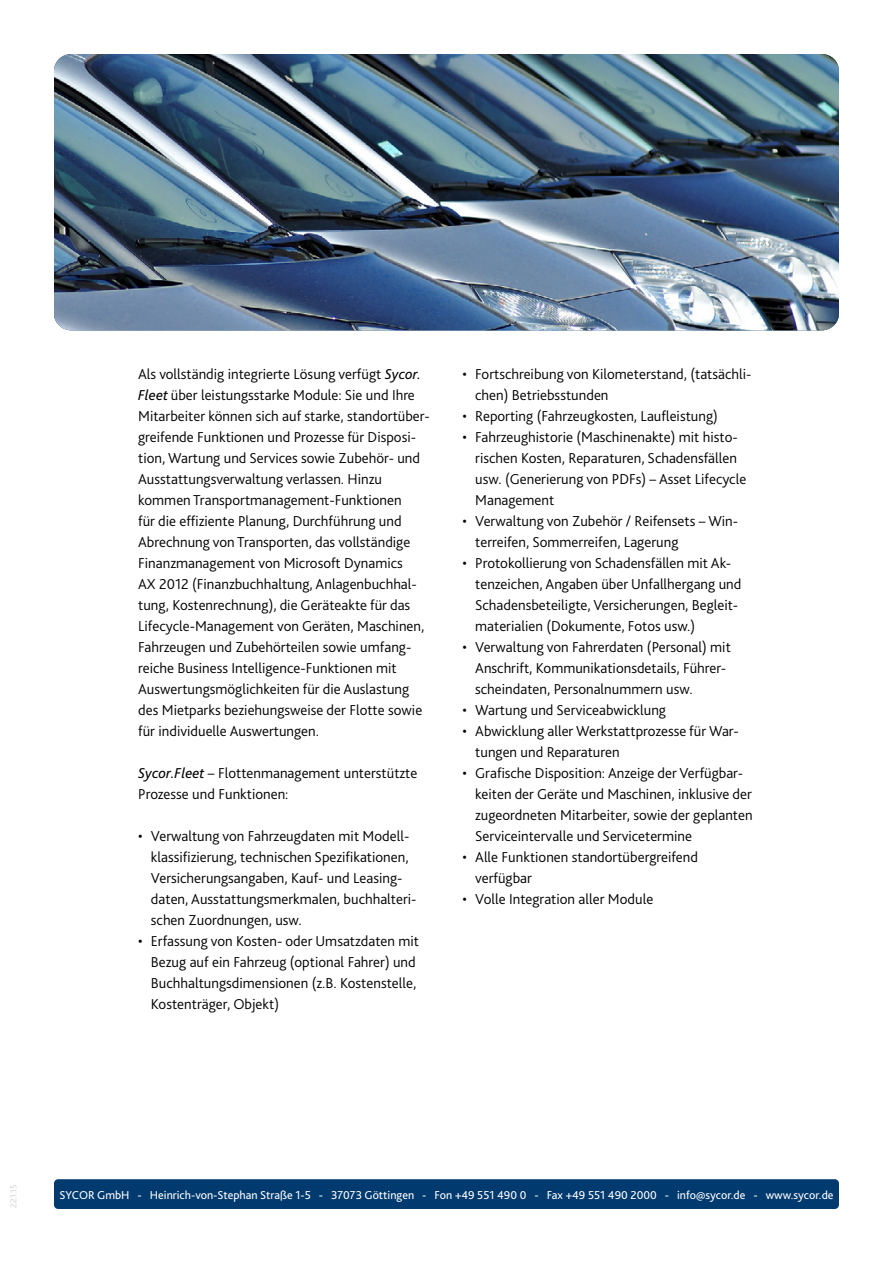
<style>
.page{position:relative;width:893px;height:1263px;background:#fff}
.page>*{position:absolute;margin:0;border:0;box-sizing:border-box;transform-origin:0 0}
.t1{font:300 15px/21px "Bliss 2";color:#000}
.t2{font:12px "Bliss 2";color:#fff}
.t3{font:300 9px "Bliss 2";color:#cccfd6}
.s1{font-weight:400;font-style:italic}
</style>
<div class="page">
<div style="left:54px;top:1179px;width:785px;height:30px;background:#003a6f;border-radius:4px"></div>
<img style="left:54px;top:54px;width:785px;height:276px">
<p class="t1" style="left:138px;top:363px;width:293px">Als vollständig integrierte Lösung verfügt <span class="s1">Sycor.<br>Fleet</span> über leistungsstarke Module: Sie und Ihre Mitarbeiter können sich auf starke, standortüber&shy;greifende Funktionen und Prozesse für Disposi&shy;tion, Wartung und Services sowie Zubehör- und Ausstattungsverwaltung verlassen. Hinzu kommen Transportmanagement-Funktionen<br>für die effiziente Planung, Durchführung und Abrechnung von Transporten, das vollständige Finanzmanagement von Microsoft Dynamics<br>AX 2012 (Finanzbuchhaltung, Anlagenbuchhal&shy;tung, Kostenrechnung), die Geräteakte für das Lifecycle-Management von Geräten, Maschinen, Fahrzeugen und Zubehörteilen sowie umfang&shy;reiche Business Intelligence-Funktionen mit Auswertungsmöglichkeiten für die Auslastung des Mietparks beziehungsweise der Flotte sowie für individuelle Auswertungen.</p>
<p class="t1" style="left:138px;top:762px;width:281px"><span class="s1">Sycor.Fleet</span> – Flottenmanagement unterstützte<br>Prozesse und Funktionen:</p>
<p class="t1" style="left:151px;top:825px;width:267px;text-indent:-13px">• Verwaltung von Fahrzeugdaten mit Modell&shy;klassifizierung, technischen Spezifikationen, Versicherungsangaben, Kauf- und Leasing&shy;daten, Ausstattungsmerkmalen, buchhalteri&shy;schen Zuordnungen, usw.</p>
<p class="t1" style="left:151px;top:930px;width:270px;text-indent:-13px">• Erfassung von Kosten- oder Umsatzdaten mit Bezug auf ein Fahrzeug (optional Fahrer) und Buchhaltungsdimensionen (z.B. Kostenstelle, Kostenträger, Objekt)</p>
<p class="t1" style="left:475px;top:363px;width:278px;text-indent:-13px">• Fortschreibung von Kilometerstand, (tatsächli&shy;chen) Betriebsstunden</p>
<p class="t1" style="left:462px;top:405px;width:257px">• Reporting (Fahrzeugkosten, Laufleistung)</p>
<p class="t1" style="left:475px;top:426px;width:273px;text-indent:-13px">• Fahrzeughistorie (Maschinenakte) mit histo&shy;rischen Kosten, Reparaturen, Schadensfällen usw. (Generierung von PDFs) – Asset Lifecycle Management</p>
<p class="t1" style="left:475px;top:510px;width:264px;text-indent:-13px">• Verwaltung von Zubehör / Reifensets – Win&shy;terreifen, Sommerreifen, Lagerung</p>
<p class="t1" style="left:475px;top:552px;width:268px;text-indent:-13px">• Protokollierung von Schadensfällen mit Ak&shy;tenzeichen, Angaben über Unfallhergang und Schadensbeteiligte, Versicherungen, Begleit&shy;materialien (Dokumente, Fotos usw.)</p>
<p class="t1" style="left:475px;top:636px;width:257px;text-indent:-13px">• Verwaltung von Fahrerdaten (Personal) mit<br>Anschrift, Kommunikationsdetails, Führer&shy;scheindaten, Personalnummern usw.</p>
<p class="t1" style="left:462px;top:699px;width:205px">• Wartung und Serviceabwicklung</p>
<p class="t1" style="left:475px;top:720px;width:265px;text-indent:-13px">• Abwicklung aller Werkstattprozesse für War&shy;tungen und Reparaturen</p>
<p class="t1" style="left:475px;top:762px;width:279px;text-indent:-13px">• Grafische Disposition: Anzeige der Verfügbar&shy;keiten der Geräte und Maschinen, inklusive der zugeordneten Mitarbeiter, sowie der geplanten Serviceintervalle und Servicetermine</p>
<p class="t1" style="left:475px;top:846px;width:224px;text-indent:-13px">• Alle Funktionen standortübergreifend verfügbar</p>
<p class="t1" style="left:462px;top:888px;width:192px">• Volle Integration aller Module</p>
<p class="t3" style="left:8px;top:1208px;width:25px;rotate:-90deg">22.1.15</p>
<p class="t2" style="left:59px;top:1187px;width:776px">SYCOR GmbH - Heinrich-von-Stephan Straße 1-5 - 37073 Göttingen - Fon +49 551 490 0 - Fax +49 551 490 2000 - info@sycor.de - www.sycor.de</p>
</div>
